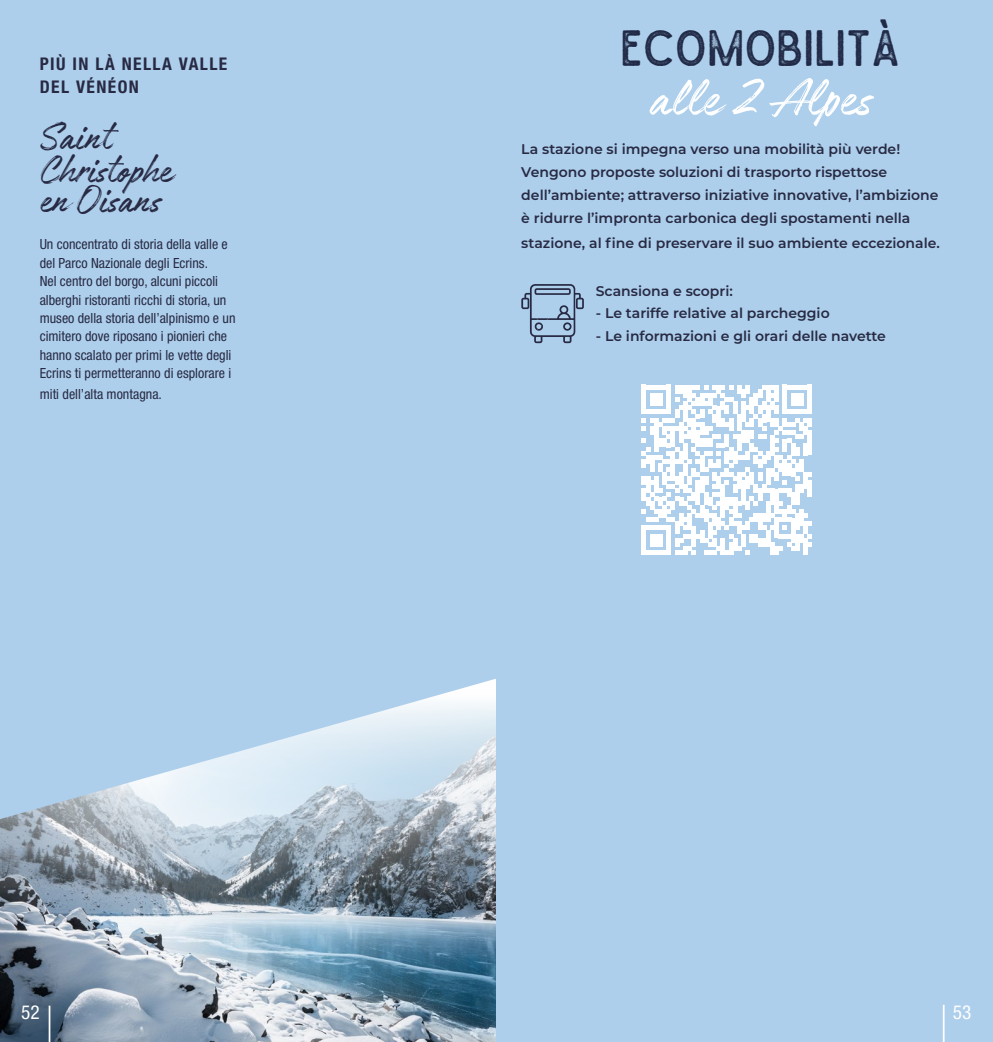
<style>
.page{position:relative;width:993px;height:1042px;background:#fff}
.page>*{position:absolute;margin:0;border:0;box-sizing:border-box;transform-origin:0 0}
.t1{font:61.25px "Authenia";letter-spacing:-.01em;color:#fff}
.t2{font:49px "Sailors Rough";color:#202945}
.t3{font:43.75px/33.2px "Authenia";color:#282a43}
.t4{font:condensed 19.25px "Helvetica Neue LT Std";color:#fff}
.t5{font:700 condensed 17.5px/22.8px "Helvetica Neue LT Std";letter-spacing:.08em;color:#282a43}
.t6{font:600 14px/22.8px "Montserrat";color:#282a43}
.t7{font:condensed 14px/18.4px "Helvetica Neue LT Std";color:#282a43}
</style>
<div class="page">
<img style="left:0;top:826px;width:496px;height:216px">
<svg style="left:0;top:0;width:496px;height:826px;background:#b0d0eb"></svg>
<div style="left:496px;top:0;width:496px;height:1042px;background:#adcfec"></div>
<hr style="left:942px;top:1005px;width:2px;height:37px;background:#fff">
<hr style="left:49px;top:1005px;width:1px;height:37px;background:#fff">
<svg style="left:641px;top:385px;width:170px;height:170px"></svg>
<svg style="left:521px;top:284px;width:62px;height:59px"></svg>
<p class="t5" style="left:40px;top:52px;width:189px">PIÙ IN LÀ NELLA VALLE<br>DEL VÉNÉON</p>
<h3 class="t3" style="left:40px;top:125px;width:134px">Saint<br>Christophe</h3>
<h3 class="t3" style="left:40px;top:188px;width:123px">en Oisans</h3>
<p class="t7" style="left:40px;top:235px;width:197px">Un concentrato di storia della valle e del Parco Nazionale degli Ecrins.<br>Nel centro del borgo, alcuni piccoli alberghi ristoranti ricchi di storia, un museo della storia dell’alpinismo e un cimitero dove riposano i pionieri che hanno scalato per primi le vette degli Ecrins ti permetteranno di esplorare i</p>
<p class="t7" style="left:40px;top:385px;width:124px">miti dell’alta montagna.</p>
<h3 class="t4" style="left:21px;top:1001px;width:20px">52</h3>
<h2 class="t2" style="left:620px;top:19px;width:281px">ECOMOBILITÀ</h2>
<h1 class="t1" style="left:649px;top:66px;width:224px">alle 2 Alpes</h1>
<p class="t6" style="left:521px;top:137px;width:418px">La stazione si impegna verso una mobilità più verde!<br>Vengono proposte soluzioni di trasporto rispettose dell’ambiente; attraverso iniziative innovative, l’ambizione è ridurre l’impronta carbonica degli spostamenti nella</p>
<p class="t6" style="left:521px;top:231px;width:420px">stazione, al fine di preservare il suo ambiente eccezionale.</p>
<p class="t6" style="left:595px;top:279px;width:138px">Scansiona e scopri:</p>
<p class="t6" style="left:595px;top:301px;width:235px">- Le tariffe relative al parcheggio</p>
<p class="t6" style="left:595px;top:324px;width:291px">- Le informazioni e gli orari delle navette</p>
<h3 class="t4" style="left:952px;top:1000px;width:20px">53</h3>
</div>
